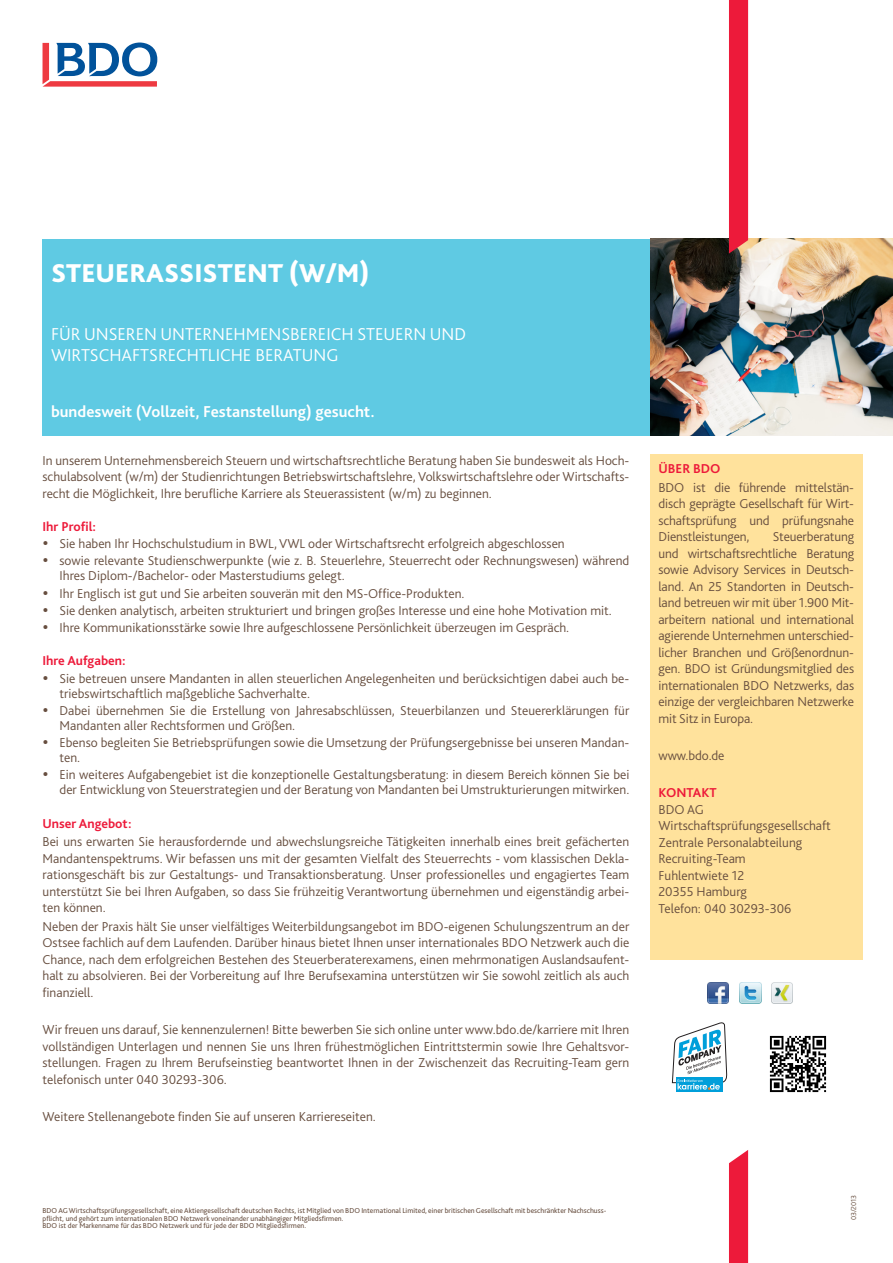
<style>
.page{position:relative;width:893px;height:1263px;background:#fff}
.page>*{position:absolute;margin:0;border:0;box-sizing:border-box;transform-origin:0 0}
.t1{font:800 27px "Bliss Pro";color:#fff}
.t2{font:300 18px/21px "Bliss Pro";color:#fff}
.t3{font:700 16.5px "Bliss Pro";color:#fff}
.t4{font:300 13.5px/16.5px "Bliss Pro";color:#674e3f}
.t5{font:700 13.5px "Bliss Pro";color:#ed1a3a}
.t6{font:7.5px/7.5px "Bliss Pro";color:#674e3f}
.t7{font:300 7.5px "Bliss Pro";color:#674e3f}
</style>
<div class="page">
<svg style="left:43px;top:43px;width:114px;height:44px"></svg>
<div style="left:43px;top:239px;width:607px;height:196px;background:#5fcae3"></div>
<div style="left:650px;top:454px;width:213px;height:506px;background:#ffe29c"></div>
<div style="left:729px;top:1150px;width:19px;height:113px;background:#ed1a3a"></div>
<img style="left:650px;top:239px;width:243px;height:196px">
<div style="left:729px;top:0;width:19px;height:254px;background:#ed1a3a"></div>
<div style="left:676px;top:1077px;width:46px;height:14px;background:#009fda"></div>
<svg style="left:672px;top:1022px;width:55px;height:68px"></svg>
<img style="left:769px;top:1035px;width:58px;height:58px">
<img style="left:708px;top:982px;width:21px;height:21px">
<img style="left:740px;top:982px;width:21px;height:21px">
<img style="left:771px;top:982px;width:21px;height:21px">
<h1 class="t1" style="left:51px;top:256px;width:320px">STEUERASSISTENT (W/M)</h1>
<h2 class="t2" style="left:51px;top:323px;width:417px">FÜR UNSEREN UNTERNEHMENSBEREICH STEUERN UND<br>WIRTSCHAFTSRECHTLICHE BERATUNG</h2>
<p class="t3" style="left:51px;top:401px;width:325px">bundesweit (Vollzeit, Festanstellung) gesucht.</p>
<p class="t4" style="left:43px;top:451px;width:588px;text-align:justify">In unserem Unternehmensbereich Steuern und wirtschaftsrechtliche Beratung haben Sie bundesweit als Hoch&shy;schulabsolvent (w/m) der Studienrichtungen Betriebswirtschaftslehre, Volkswirtschaftslehre oder Wirtschafts&shy;recht die Möglichkeit, Ihre berufliche Karriere als Steuerassistent (w/m) zu beginnen.</p>
<p class="t5" style="left:43px;top:518px;width:55px">Ihr Profil:</p>
<p class="t4" style="left:60px;top:535px;width:571px;line-height:17.1px">Sie haben Ihr Hochschulstudium in BWL, VWL oder Wirtschaftsrecht erfolgreich abgeschlossen<br>sowie relevante Studienschwerpunkte (wie z. B. Steuerlehre, Steuerrecht oder Rechnungswesen) während</p>
<p class="t4" style="left:60px;top:567px;width:554px;line-height:17.1px">Ihres Diplom-/Bachelor- oder Masterstudiums gelegt.<br>Ihr Englisch ist gut und Sie arbeiten souverän mit den MS-Office-Produkten.<br>Sie denken analytisch, arbeiten strukturiert und bringen großes Interesse und eine hohe Motivation mit.<br>Ihre Kommunikationsstärke sowie Ihre aufgeschlossene Persönlichkeit überzeugen im Gespräch.</p>
<p class="t5" style="left:43px;top:652px;width:85px">Ihre Aufgaben:</p>
<p class="t4" style="left:60px;top:670px;width:571px;line-height:15px">Sie betreuen unsere Mandanten in allen steuerlichen Angelegenheiten und berücksichtigen dabei auch be&shy;triebswirtschaftlich maßgebliche Sachverhalte.</p>
<p class="t4" style="left:60px;top:702px;width:571px;line-height:15px">Dabei übernehmen Sie die Erstellung von Jahresabschlüssen, Steuerbilanzen und Steuererklärungen für<br>Mandanten aller Rechtsformen und Größen.</p>
<p class="t4" style="left:60px;top:734px;width:571px;line-height:15px">Ebenso begleiten Sie Betriebsprüfungen sowie die Umsetzung der Prüfungsergebnisse bei unseren Mandan&shy;ten.</p>
<p class="t4" style="left:60px;top:767px;width:571px;line-height:15px">Ein weiteres Aufgabengebiet ist die konzeptionelle Gestaltungsberatung: in diesem Bereich können Sie bei der Entwicklung von Steuerstrategien und der Beratung von Mandanten bei Umstrukturierungen mitwirken.</p>
<p class="t5" style="left:43px;top:815px;width:91px">Unser Angebot:</p>
<p class="t4" style="left:43px;top:833px;width:588px;text-align:justify">Bei uns erwarten Sie herausfordernde und abwechslungsreiche Tätigkeiten innerhalb eines breit gefächerten Mandantenspektrums. Wir befassen uns mit der gesamten Vielfalt des Steuerrechts - vom klassischen Dekla&shy;rationsgeschäft bis zur Gestaltungs- und Transaktionsberatung. Unser professionelles und engagiertes Team unterstützt Sie bei Ihren Aufgaben, so dass Sie frühzeitig Verantwortung übernehmen und eigenständig arbei&shy;ten können.</p>
<p class="t4" style="left:43px;top:918px;width:588px;text-align:justify">Neben der Praxis hält Sie unser vielfältiges Weiterbildungsangebot im BDO-eigenen Schulungszentrum an der Ostsee fachlich auf dem Laufenden. Darüber hinaus bietet Ihnen unser internationales BDO Netzwerk auch die Chance, nach dem erfolgreichen Bestehen des Steuerberaterexamens, einen mehrmonatigen Auslandsaufent&shy;halt zu absolvieren. Bei der Vorbereitung auf Ihre Berufsexamina unterstützen wir Sie sowohl zeitlich als auch finanziell.</p>
<p class="t4" style="left:43px;top:1021px;width:588px;text-align:justify">Wir freuen uns darauf, Sie kennenzulernen! Bitte bewerben Sie sich online unter www.bdo.de/karriere mit Ihren vollständigen Unterlagen und nennen Sie uns Ihren frühestmöglichen Eintrittstermin sowie Ihre Gehaltsvor&shy;stellungen. Fragen zu Ihrem Berufseinstieg beantwortet Ihnen in der Zwischenzeit das Recruiting-Team gern telefonisch unter 040 30293-306.</p>
<p class="t4" style="left:43px;top:1108px;width:335px">Weitere Stellenangebote finden Sie auf unseren Karriereseiten.</p>
<p class="t6" style="left:43px;top:1207px;width:565px">BDO AG Wirtschaftsprüfungsgesellschaft, eine Aktiengesellschaft deutschen Rechts, ist Mitglied von BDO International Limited, einer britischen Gesellschaft mit beschränkter Nachschuss&shy;pflicht, und gehört zum internationalen BDO Netzwerk voneinander unabhängiger Mitgliedsfirmen.<br>BDO ist der Markenname für das BDO Netzwerk und für jede der BDO Mitgliedsfirmen.</p>
<p class="t5" style="left:658px;top:460px;width:64px">ÜBER BDO</p>
<p class="t4" style="left:658px;top:479px;width:197px;text-align:justify">BDO ist die führende mittelstän&shy;disch geprägte Gesellschaft für Wirt&shy;schaftsprüfung und prüfungsnahe Dienstleistungen,</p>
<p class="t4" style="left:658px;top:528px;width:197px;text-align:justify;text-indent:114px">Steuerberatung und wirtschaftsrechtliche Beratung sowie Advisory Services in Deutsch&shy;land. An 25 Standorten in Deutsch&shy;land betreuen wir mit über 1.900 Mit&shy;arbeitern national und international agierende Unternehmen unterschied&shy;licher Branchen und Größenordnun&shy;gen. BDO ist Gründungsmitglied des internationalen BDO Netzwerks, das einzige der vergleichbaren Netzwerke mit Sitz in Europa.</p>
<p class="t4" style="left:658px;top:747px;width:68px">www.bdo.de</p>
<p class="t5" style="left:658px;top:784px;width:60px">KONTAKT</p>
<p class="t4" style="left:658px;top:801px;width:174px">BDO AG<br>Wirtschaftsprüfungsgesellschaft<br>Zentrale Personalabteilung<br>Recruiting-Team<br>Fuhlentwiete 12<br>20355 Hamburg<br>Telefon: 040 30293-306</p>
<p class="t7" style="left:849px;top:1220px;width:27px;rotate:-90deg">03/2013</p>
</div>
